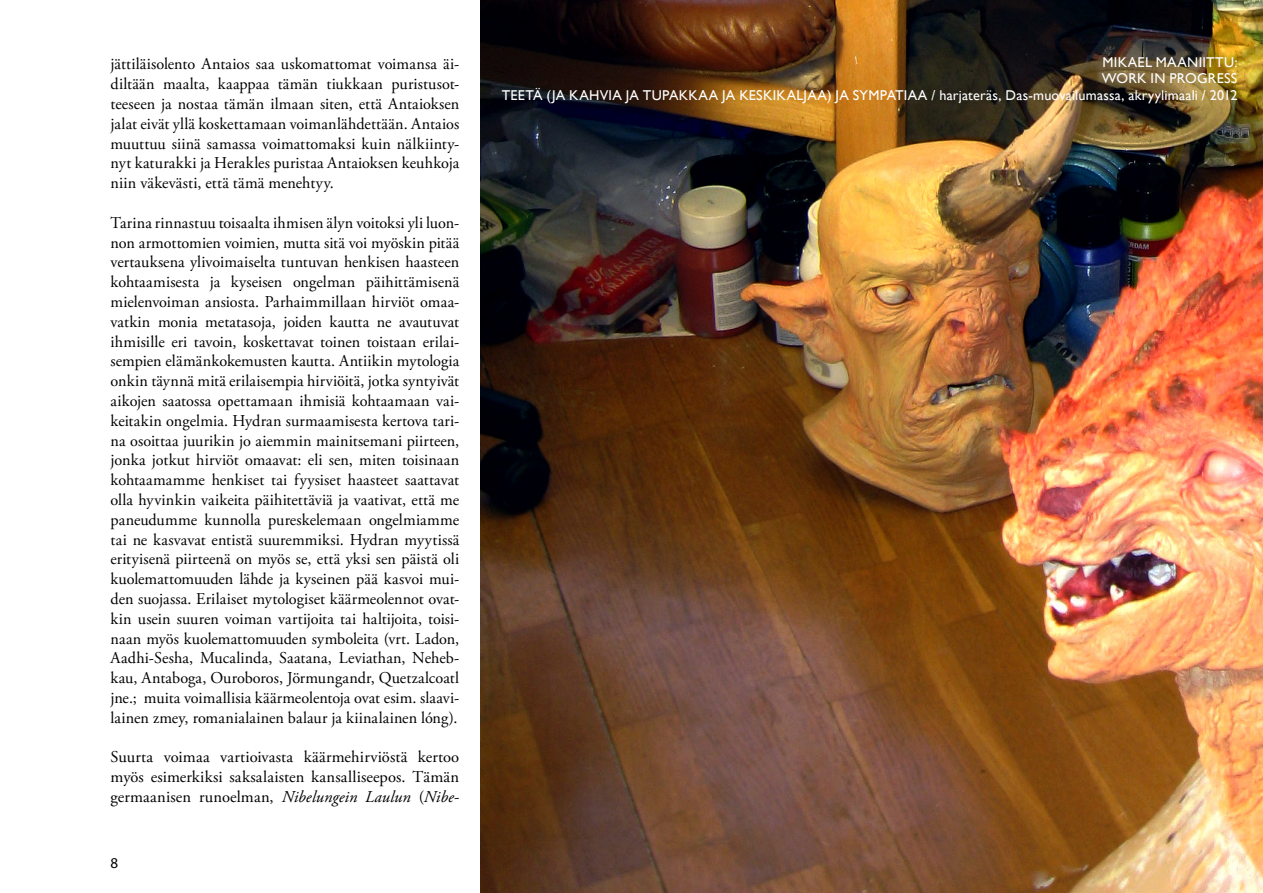
<style>
.page{position:relative;width:1263px;height:893px;background:#fff}
.page>*{position:absolute;margin:0;border:0;box-sizing:border-box;transform-origin:0 0}
.t1{font:16.5px/19.8px "Adobe Garamond Pro";letter-spacing:.01em;color:#000;text-align:justify}
.t2{font:15px "Myriad Pro";color:#000}
.t3{font:14.25px/16.5px "Gill Sans";letter-spacing:.015em;color:#fff}
.s1{font-style:italic}
</style>
<div class="page">
<img style="left:480px;top:0;width:783px;height:893px">
<p class="t1" style="left:111px;top:55px;width:350px">jättiläisolento Antaios saa uskomattomat voimansa äi&shy;diltään maalta, kaappaa tämän tiukkaan puristusot&shy;teeseen ja nostaa tämän ilmaan siten, että Antaioksen jalat eivät yllä koskettamaan voimanlähdettään. Antaios muuttuu siinä samassa voimattomaksi kuin nälkiinty&shy;nyt katurakki ja Herakles puristaa Antaioksen keuhkoja niin väkevästi, että tämä menehtyy.</p>
<p class="t1" style="left:111px;top:213px;width:350px">Tarina rinnastuu toisaalta ihmisen älyn voitoksi yli luon&shy;non armottomien voimien, mutta sitä voi myöskin pitää vertauksena ylivoimaiselta tuntuvan henkisen haasteen kohtaamisesta ja kyseisen ongelman päihittämisenä mielenvoiman ansiosta. Parhaimmillaan hirviöt omaa&shy;vatkin monia metatasoja, joiden kautta ne avautuvat ihmisille eri tavoin, koskettavat toinen toistaan erilai&shy;sempien elämänkokemusten kautta. Antiikin mytologia onkin täynnä mitä erilaisempia hirviöitä, jotka syntyivät aikojen saatossa opettamaan ihmisiä kohtaamaan vai&shy;keitakin ongelmia. Hydran surmaamisesta kertova tari&shy;na osoittaa juurikin jo aiemmin mainitsemani piirteen, jonka jotkut hirviöt omaavat: eli sen, miten toisinaan kohtaamamme henkiset tai fyysiset haasteet saattavat olla hyvinkin vaikeita päihitettäviä ja vaativat, että me paneudumme kunnolla pureskelemaan ongelmiamme tai ne kasvavat entistä suuremmiksi. Hydran myytissä erityisenä piirteenä on myös se, että yksi sen päistä oli kuolemattomuuden lähde ja kyseinen pää kasvoi mui&shy;den suojassa. Erilaiset mytologiset käärmeolennot ovat&shy;kin usein suuren voiman vartijoita tai haltijoita, toisi&shy;naan myös kuolemattomuuden symboleita (vrt. Ladon, Aadhi-Sesha, Mucalinda, Saatana, Leviathan, Neheb&shy;kau, Antaboga, Ouroboros, Jörmungandr, Quetzalcoatl jne.; muita voimallisia käärmeolentoja ovat esim. slaavi&shy;lainen zmey, romanialainen balaur ja kiinalainen lóng).</p>
<p class="t1" style="left:111px;top:748px;width:350px">Suurta voimaa vartioivasta käärmehirviöstä kertoo myös esimerkiksi saksalaisten kansalliseepos. Tämän germaanisen runoelman, <span class="s1">Nibelungein Laulun</span> (<span class="s1">Nibe-</span></p>
<p class="t2" style="left:111px;top:854px;width:9px">8</p>
<p class="t3" style="left:1102px;top:54px;width:137px">Mikael Maaniittu:<br>WORK IN PROGRESS</p>
<p class="t3" style="left:502px;top:87px;width:9px">TEET</p>
<p class="t3" style="left:533px;top:87px;width:147px">Ä (JA KAHVIA JA TU PAKKAA</p>
<p class="t3" style="left:722px;top:87px;width:50px">JA KESKIKAL</p>
<p class="t3" style="left:803px;top:87px;width:93px">JAA) JA SYMPATIAA</p>
<p class="t3" style="left:931px;top:87px;width:308px">/ harjateräs, Das-muovailumassa, akryylimaali / 2012</p>
</div>
